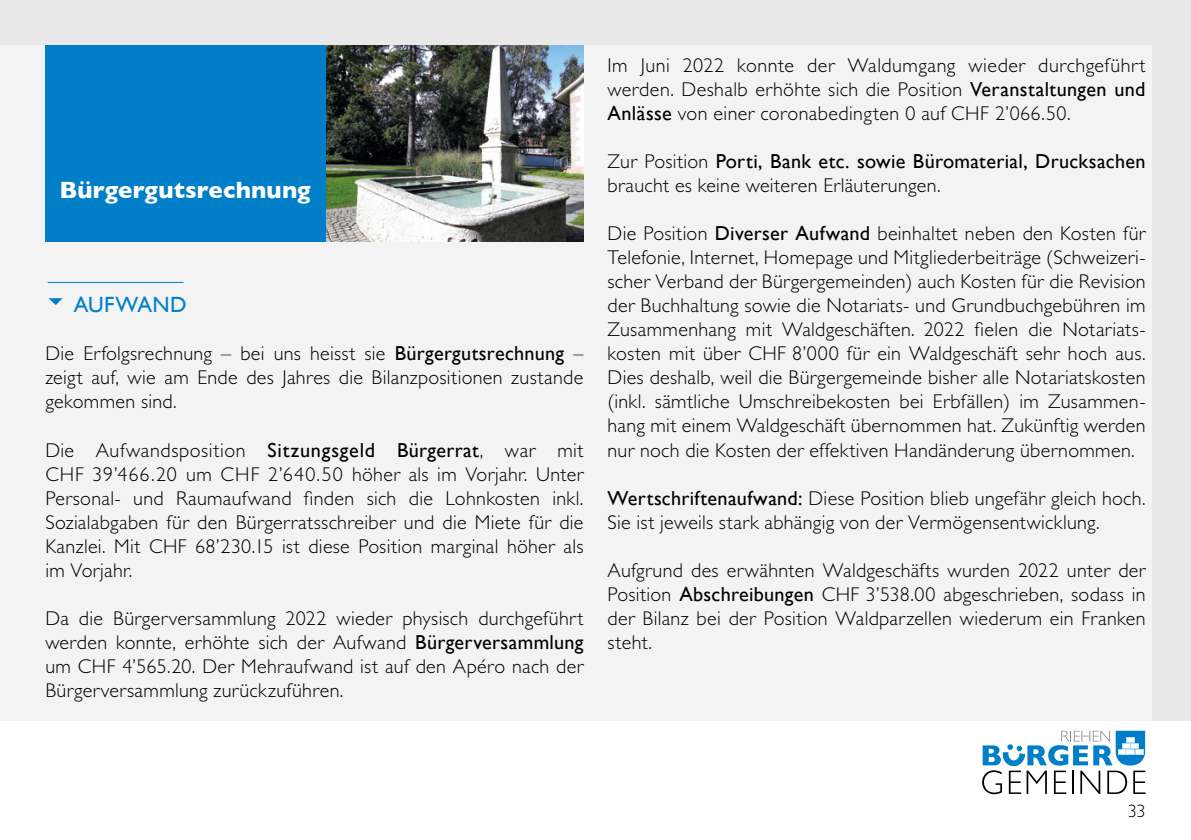
<style>
.page{position:relative;width:1191px;height:840px;background:#fff}
.page>*{position:absolute;margin:0;border:0;box-sizing:border-box;transform-origin:0 0}
.t1{font:700 24px "Gill Sans";letter-spacing:.005em;color:#fff}
.t2{font:22px "Gill Sans";color:#007fc8}
.t3{font:20.2px "Gill Sans";letter-spacing:.015em;color:#000}
.t4{font:300 20px/24px "Gill Sans";letter-spacing:.015em;color:#000;text-align:justify}
.t5{font:300 18px "Gill Sans";color:#000}
.s1{font-weight:400;font-size:20.2px}
.s2{font-weight:300;font-size:20px}
</style>
<div class="page">
<div style="left:0;top:0;width:1191px;height:720px;background:#e9e9e9"></div>
<svg style="left:982px;top:730px;width:163px;height:63px"></svg>
<div style="left:0;top:45px;width:1151px;height:675px;background:#f3f3f3"></div>
<div style="left:45px;top:45px;width:281px;height:197px;background:#007fc8"></div>
<img style="left:326px;top:45px;width:257px;height:197px">
<hr style="left:48px;top:282px;width:135px;height:1px;background:#007fc8">
<p class="t1" style="left:59px;top:171px;width:253px">Bürgergutsrechnung</p>
<p class="t2" style="left:74px;top:292px;width:32px">Aufwand</p>
<p class="t4" style="left:45px;top:342px;width:539px">Die Erfolgsrechnung – bei uns heisst sie <span class="s1">Bürgergutsrechnung</span> – zeigt auf, wie am Ende des Jahres die Bilanzpositionen zustande gekommen sind.</p>
<p class="t4" style="left:45px;top:438px;width:539px">Die Aufwandsposition <span class="s1">Sitzungsgeld Bürgerrat</span>, war mit CHF 39’466.20 um CHF 2’640.50 höher als im Vorjahr. Unter Personal- und Raumaufwand finden sich die Lohnkosten inkl.<br>Sozialabgaben für den Bürgerratsschreiber und die Miete für die Kanzlei. Mit CHF 68’230.15 ist diese Position marginal höher als im Vorjahr.</p>
<p class="t4" style="left:45px;top:606px;width:539px">Da die Bürgerversammlung 2022 wieder physisch durchgeführt werden konnte, erhöhte sich der Aufwand <span class="s1">Bürgerversammlung </span>um CHF 4’565.20. Der Mehraufwand ist auf den Apéro nach der Bürgerversammlung zurückzuführen.</p>
<p class="t4" style="left:607px;top:54px;width:539px">Im Juni 2022 konnte der Waldumgang wieder durchgeführt werden. Deshalb erhöhte sich die Position <span class="s1">Veranstaltungen und Anlässe</span> von einer coronabedingten 0 auf CHF 2’066.50.</p>
<p class="t3" style="left:607px;top:149px;width:539px"><span class="s2">Zur Position</span> Porti, Bank etc. sowie Büromaterial, Drucksachen</p>
<p class="t4" style="left:607px;top:174px;width:334px">braucht es keine weiteren Erläuterungen.</p>
<p class="t4" style="left:607px;top:222px;width:539px">Die Position <span class="s1">Diverser Aufwand</span> beinhaltet neben den Kosten für Telefonie, Internet, Homepage und Mitgliederbeiträge (Schweizeri&shy;scher Verband der Bürgergemeinden) auch Kosten für die Revision der Buchhaltung sowie die Notariats- und Grundbuchgebühren im Zusammenhang mit Waldgeschäften. 2022 fielen die Notariats&shy;kosten mit über CHF 8’000 für ein Waldgeschäft sehr hoch aus.<br>Dies deshalb, weil die Bürgergemeinde bisher alle Notariatskosten (inkl. sämtliche Umschreibekosten bei Erbfällen) im Zusammen&shy;hang mit einem Waldgeschäft übernommen hat. Zukünftig werden nur noch die Kosten der effektiven Handänderung übernommen.</p>
<p class="t4" style="left:607px;top:486px;width:539px"><span class="s1">Wertschriftenaufwand:</span> Diese Position blieb ungefähr gleich hoch.<br>Sie ist jeweils stark abhängig von der Vermögensentwicklung.</p>
<p class="t4" style="left:607px;top:558px;width:539px">Aufgrund des erwähnten Waldgeschäfts wurden 2022 unter der Position <span class="s1">Abschreibungen</span> CHF 3’538.00 abgeschrieben, sodass in der Bilanz bei der Position Waldparzellen wiederum ein Franken steht.</p>
<p class="t5" style="left:1127px;top:800px;width:19px">33</p>
</div>
